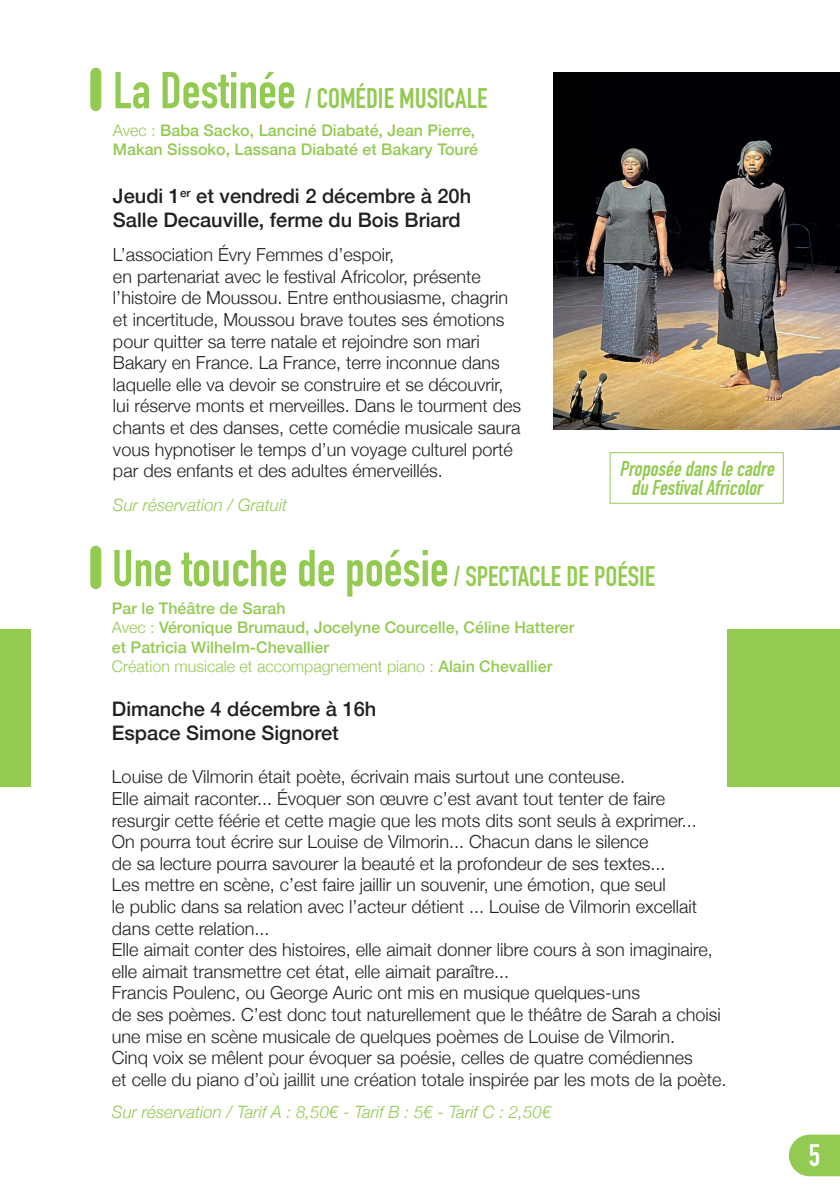
<style>
.page{position:relative;width:840px;height:1191px;background:#fff}
.page>*{position:absolute;margin:0;border:0;box-sizing:border-box;transform-origin:0 0}
.t1{font:700 30.8px "DIN Condensed";color:#fff}
.t2{font:700 28px "DIN Condensed";color:#93ca52}
.t3{font:italic 700 21.2px/19.4px "DIN Condensed";color:#93ca52;text-align:center}
.t4{font:500 20px/24px "Helvetica Neue";color:#231f20}
.t5{font:300 18px/21.6px "Helvetica Neue";color:#231f20}
.t6{font:italic 300 17px "Helvetica Neue";color:#93ca52}
.t7{font:500 16px/19.2px "Helvetica Neue";color:#93ca52}
.s1{font-size:50.8px}
.s2{font-weight:300}
</style>
<div class="page">
<img style="left:553px;top:72px;width:286px;height:357px">
<div style="left:609px;top:452px;width:174px;height:51px;border:1px solid #93ca52"></div>
<svg style="left:788px;top:1134px;width:51px;height:42px;background:#9fd066"></svg>
<div style="left:726px;top:629px;width:113px;height:157px;background:#93ca52"></div>
<div style="left:0;top:629px;width:31px;height:157px;background:#93ca52"></div>
<div style="left:90px;top:68px;width:11px;height:43px;background:#93ca52;border-radius:5px"></div>
<div style="left:90px;top:546px;width:11px;height:43px;background:#93ca52;border-radius:5px"></div>
<h2 class="t2" style="left:113px;top:80px;width:376px"><span class="s1">La Destinée</span> / COMÉDIE MUSICALE</h2>
<p class="t7" style="left:113px;top:120px;width:366px"><span class="s2">Avec :</span> Baba Sacko, Lanciné Diabaté, Jean Pierre,<br>Makan Sissoko, Lassana Diabaté et Bakary Touré</p>
<p class="t4" style="left:113px;top:183px;width:359px">Jeudi 1<sup>er</sup> et vendredi 2 décembre à 20h<br>Salle Decauville, ferme du Bois Briard</p>
<p class="t5" style="left:113px;top:242px;width:409px">L’association Évry Femmes d’espoir,<br>en partenariat avec le festival Africolor, présente l’histoire de Moussou. Entre enthousiasme, chagrin et incertitude, Moussou brave toutes ses émotions pour quitter sa terre natale et rejoindre son mari Bakary en France. La France, terre inconnue dans laquelle elle va devoir se construire et se découvrir, lui réserve monts et merveilles. Dans le tourment des chants et des danses, cette comédie musicale saura vous hypnotiser le temps d’un voyage culturel porté par des enfants et des adultes émerveillés.</p>
<p class="t6" style="left:113px;top:491px;width:176px">Sur réservation / Gratuit</p>
<h2 class="t2" style="left:112px;top:557px;width:544px"><span class="s1">Une touche de poésie</span> / SPECTACLE DE POÉSIE</h2>
<p class="t7" style="left:112px;top:597px;width:463px">Par le Théâtre de Sarah<br><span class="s2">Avec :</span> Véronique Brumaud, Jocelyne Courcelle, Céline Hatterer et Patricia Wilhelm-Chevallier<br><span class="s2">Création musicale et accompagnement piano :</span> Alain Chevallier</p>
<p class="t4" style="left:112px;top:695px;width:266px">Dimanche 4 décembre à 16h<br>Espace Simone Signoret</p>
<p class="t5" style="left:112px;top:765px;width:615px">Louise de Vilmorin était poète, écrivain mais surtout une conteuse.<br>Elle aimait raconter... Évoquer son œuvre c’est avant tout tenter de faire resurgir cette féérie et cette magie que les mots dits sont seuls à exprimer...<br>On pourra tout écrire sur Louise de Vilmorin... Chacun dans le silence<br>de sa lecture pourra savourer la beauté et la profondeur de ses textes...<br>Les mettre en scène, c’est faire jaillir un souvenir, une émotion, que seul<br>le public dans sa relation avec l’acteur détient ... Louise de Vilmorin excellait dans cette relation...<br>Elle aimait conter des histoires, elle aimait donner libre cours à son imaginaire, elle aimait transmettre cet état, elle aimait paraître...<br>Francis Poulenc, ou George Auric ont mis en musique quelques-uns<br>de ses poèmes. C’est donc tout naturellement que le théâtre de Sarah a choisi une mise en scène musicale de quelques poèmes de Louise de Vilmorin.<br>Cinq voix se mêlent pour évoquer sa poésie, celles de quatre comédiennes<br>et celle du piano d’où jaillit une création totale inspirée par les mots de la poète.</p>
<p class="t6" style="left:112px;top:1098px;width:441px">Sur réservation / Tarif A : 8,50€ - Tarif B : 5€ - Tarif C : 2,50€</p>
<p class="t3" style="left:619px;top:458px;width:161px">Proposéedanslecadre duFestivalAfricolor</p>
<h1 class="t1" style="left:808px;top:1134px;width:13px">5</h1>
</div>
